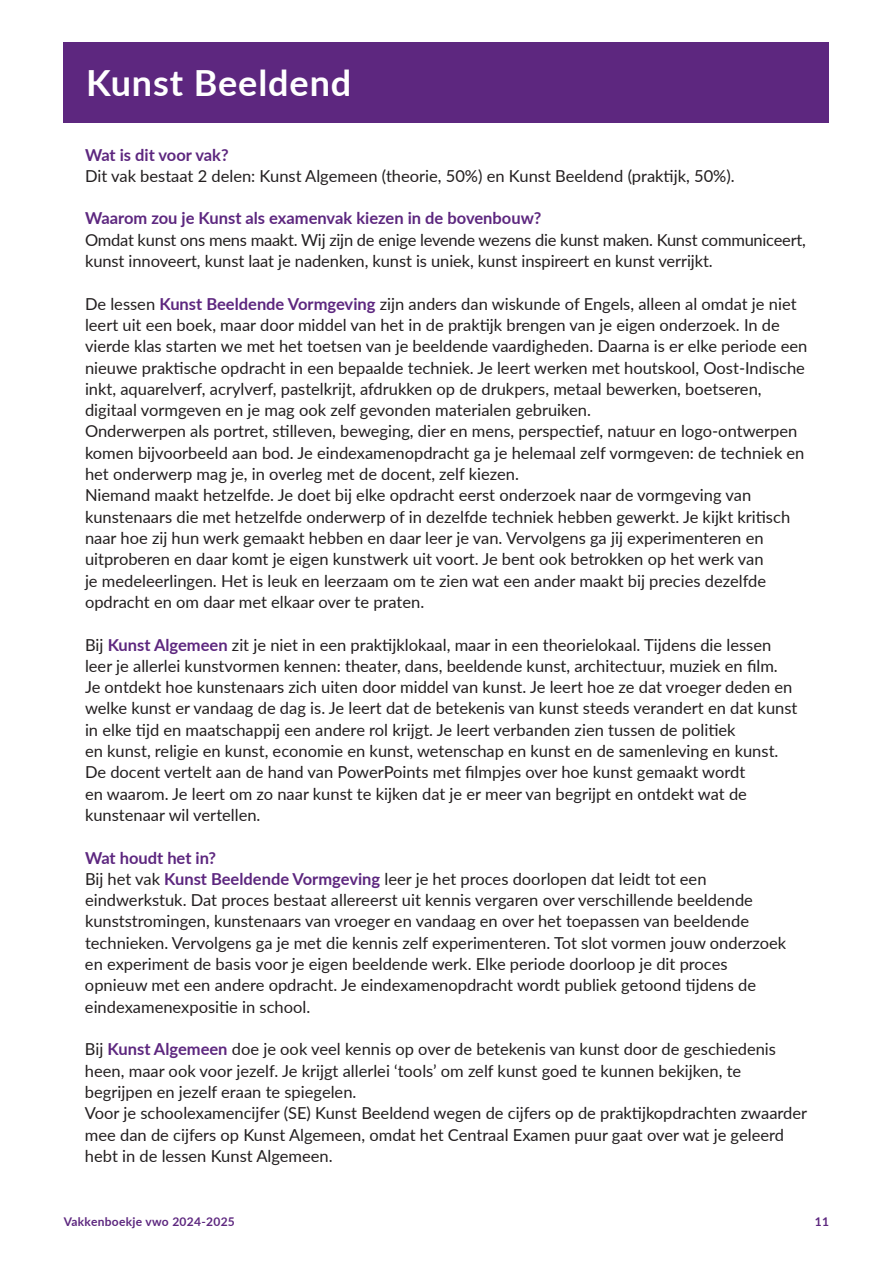
<style>
.page{position:relative;width:893px;height:1263px;background:#fff}
.page>*{position:absolute;margin:0;border:0;box-sizing:border-box;transform-origin:0 0}
.t1{font:700 36px "Lato";letter-spacing:.025em;color:#fff}
.t2{font:16.5px/21.3px "Lato";color:#231f20}
.t3{font:700 16.5px "Lato";color:#5d277f}
.t4{font:700 12px "Lato";letter-spacing:.025em;color:#5d277f}
.s1{font-weight:700;color:#5d277f}
</style>
<div class="page">
<div style="left:64px;top:43px;width:765px;height:80px;background:#5d277f"></div>
<h1 class="t1" style="left:86px;top:57px;width:267px">Kunst Beeldend</h1>
<p class="t3" style="left:85px;top:142px;width:145px">Wat is dit voor vak?</p>
<p class="t2" style="left:85px;top:164px;width:651px">Dit vak bestaat 2 delen: Kunst Algemeen (theorie, 50%) en Kunst Beeldend (praktijk, 50%).</p>
<p class="t3" style="left:85px;top:206px;width:458px">Waarom zou je Kunst als examenvak kiezen in de bovenbouw?</p>
<p class="t2" style="left:85px;top:228px;width:722px">Omdat kunst ons mens maakt. Wij zijn de enige levende wezens die kunst maken. Kunst communiceert, kunst innoveert, kunst laat je nadenken, kunst is uniek, kunst inspireert en kunst verrijkt.</p>
<p class="t2" style="left:85px;top:292px;width:724px">De lessen <span class="s1">Kunst Beeldende Vormgeving</span> zijn anders dan wiskunde of Engels, alleen al omdat je niet leert uit een boek, maar door middel van het in de praktijk brengen van je eigen onderzoek. In de vierde klas starten we met het toetsen van je beeldende vaardigheden. Daarna is er elke periode een nieuwe praktische opdracht in een bepaalde techniek. Je leert werken met houtskool, Oost-Indische inkt, aquarelverf, acrylverf, pastelkrijt, afdrukken op de drukpers, metaal bewerken, boetseren, digitaal vormgeven en je mag ook zelf gevonden materialen gebruiken.<br>Onderwerpen als portret, stilleven, beweging, dier en mens, perspectief, natuur en logo-ontwerpen komen bijvoorbeeld aan bod. Je eindexamenopdracht ga je helemaal zelf vormgeven: de techniek en het onderwerp mag je, in overleg met de docent, zelf kiezen.<br>Niemand maakt hetzelfde. Je doet bij elke opdracht eerst onderzoek naar de vormgeving van kunstenaars die met hetzelfde onderwerp of in dezelfde techniek hebben gewerkt. Je kijkt kritisch naar hoe zij hun werk gemaakt hebben en daar leer je van. Vervolgens ga jij experimenteren en uitproberen en daar komt je eigen kunstwerk uit voort. Je bent ook betrokken op het werk van<br>je medeleerlingen. Het is leuk en leerzaam om te zien wat een ander maakt bij precies dezelfde opdracht en om daar met elkaar over te praten.</p>
<p class="t2" style="left:85px;top:633px;width:714px">Bij <span class="s1">Kunst Algemeen</span> zit je niet in een praktijklokaal, maar in een theorielokaal. Tijdens die lessen leer je allerlei kunstvormen kennen: theater, dans, beeldende kunst, architectuur, muziek en film.<br>Je ontdekt hoe kunstenaars zich uiten door middel van kunst. Je leert hoe ze dat vroeger deden en welke kunst er vandaag de dag is. Je leert dat de betekenis van kunst steeds verandert en dat kunst in elke tijd en maatschappij een andere rol krijgt. Je leert verbanden zien tussen de politiek<br>en kunst, religie en kunst, economie en kunst, wetenschap en kunst en de samenleving en kunst.<br>De docent vertelt aan de hand van PowerPoints met filmpjes over hoe kunst gemaakt wordt<br>en waarom. Je leert om zo naar kunst te kijken dat je er meer van begrijpt en ontdekt wat de kunstenaar wil vertellen.</p>
<p class="t2" style="left:85px;top:846px;width:703px"><span class="s1">Wat houdt het in?<br></span>Bij het vak <span class="s1">Kunst Beeldende Vormgeving</span> leer je het proces doorlopen dat leidt tot een eindwerkstuk. Dat proces bestaat allereerst uit kennis vergaren over verschillende beeldende kunststromingen, kunstenaars van vroeger en vandaag en over het toepassen van beeldende technieken. Vervolgens ga je met die kennis zelf experimenteren. Tot slot vormen jouw onderzoek en experiment de basis voor je eigen beeldende werk. Elke periode doorloop je dit proces opnieuw met een andere opdracht. Je eindexamenopdracht wordt publiek getoond tijdens de eindexamenexpositie in school.</p>
<p class="t2" style="left:85px;top:1038px;width:724px">Bij <span class="s1">Kunst Algemeen</span> doe je ook veel kennis op over de betekenis van kunst door de geschiedenis heen, maar ook voor jezelf. Je krijgt allerlei ‘tools’ om zelf kunst goed te kunnen bekijken, te begrijpen en jezelf eraan te spiegelen.<br>Voor je schoolexamencijfer (SE) Kunst Beeldend wegen de cijfers op de praktijkopdrachten zwaarder mee dan de cijfers op Kunst Algemeen, omdat het Centraal Examen puur gaat over wat je geleerd hebt in de lessen Kunst Algemeen.</p>
<p class="t4" style="left:64px;top:1212px;width:173px">Vakkenboekje vwo 2024-2025</p>
<p class="t4" style="left:815px;top:1212px;width:16px">11</p>
</div>
